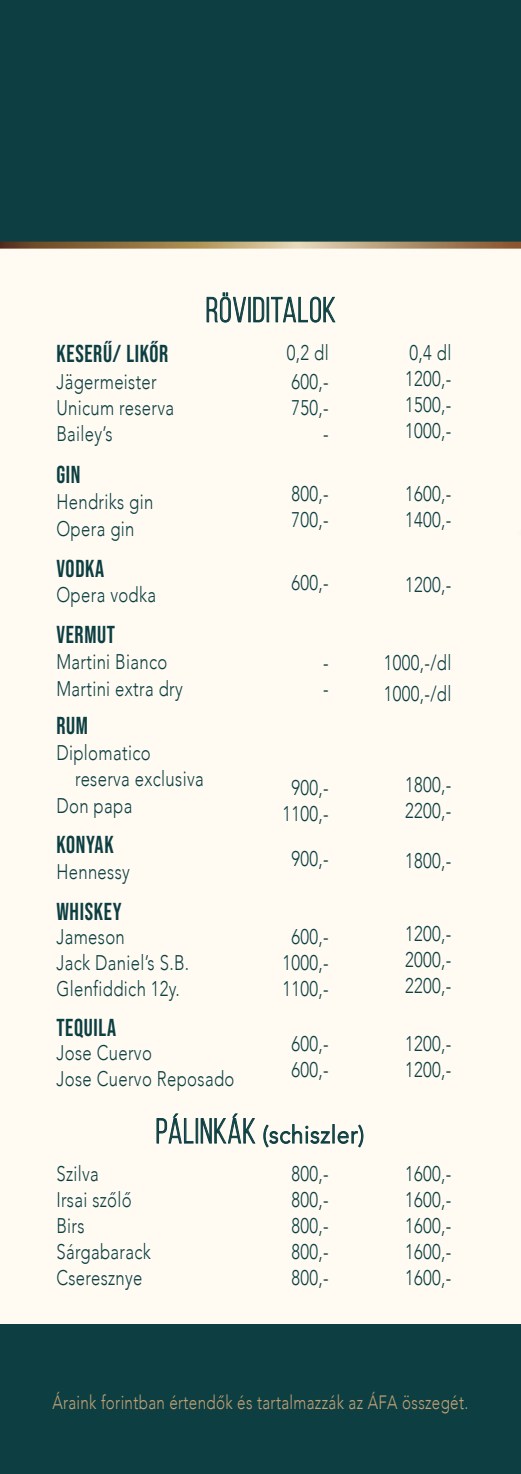
<style>
.page{position:relative;width:521px;height:1474px;background:#fff}
.page>*{position:absolute;margin:0;border:0;box-sizing:border-box;transform-origin:0 0}
.t1{font:35px "Bebas Neue";letter-spacing:.03em;color:#0d3f42;scale:.92 1}
.t2{font:24.5px "Bebas Neue";letter-spacing:.03em;color:#0d3f42;scale:.92 1}
.t3{font:300 24.5px "Avenir";letter-spacing:.03em;color:#0d3f42;scale:.92 1}
.t4{font:300 21.18px/26.2px "Avenir";letter-spacing:.02em;color:#0d3f42;scale:.79 1}
.t5{font:300 19.25px "Avenir";letter-spacing:.02em;color:#c1a176;scale:.79 1}
.s1{font-family:"Bebas Neue";font-weight:400;font-size:35px}
</style>
<div class="page">
<div style="left:0;top:0;width:521px;height:1473px;background:#fffbf3"></div>
<div style="left:0;top:0;width:521px;height:241px;background:#0d3f42"></div>
<svg style="left:0;top:242px;width:501px;height:7px;background:#ac8f67"></svg>
<div style="left:0;top:1324px;width:521px;height:149px;background:#0d3f42"></div>
<svg style="left:206px;top:292px;width:40px;height:31px"></svg>
<div style="left:248px;top:297px;width:3px;height:25px;border:1px solid #0d3f42"></div>
<svg style="left:253px;top:296px;width:12px;height:27px"></svg>
<div style="left:267px;top:297px;width:2px;height:25px;border:1px solid #0d3f42"></div>
<svg style="left:271px;top:296px;width:65px;height:27px"></svg>
<svg style="left:156px;top:1113px;width:38px;height:30px"></svg>
<div style="left:196px;top:1118px;width:2px;height:25px;border:1px solid #0d3f42"></div>
<svg style="left:200px;top:1113px;width:56px;height:31px"></svg>
<svg style="left:263px;top:1124px;width:67px;height:24px"></svg>
<svg style="left:337px;top:1124px;width:27px;height:24px"></svg>
<img style="left:501px;top:241px;width:20px;height:8px">
<p class="t2" style="left:56px;top:339px;width:123px">KESERŰ/ LIKŐR</p>
<p class="t4" style="left:56px;top:368px;width:151px">Jägermeister<br>Unicum reserva<br>Bailey’s</p>
<p class="t2" style="left:56px;top:461px;width:28px">GIN</p>
<p class="t4" style="left:56px;top:489px;width:124px">Hendriks gin<br>Opera gin</p>
<p class="t2" style="left:56px;top:554px;width:54px">VODKA</p>
<p class="t4" style="left:56px;top:581px;width:128px">Opera vodka</p>
<p class="t2" style="left:56px;top:620px;width:65px">VERMUT</p>
<p class="t4" style="left:56px;top:649px;width:162px">Martini Bianco<br>Martini extra dry</p>
<p class="t2" style="left:56px;top:711px;width:36px">RUM</p>
<h1 class="t1" style="left:206px;top:291px;width:143px">RÖVIDITALOK</h1>
<p class="t4" style="left:287px;top:340px;width:55px">0,2 dl</p>
<p class="t4" style="left:409px;top:340px;width:55px">0,4 dl</p>
<p class="t4" style="left:291px;top:368px;width:49px;text-align:right">600,-<br>750,- -</p>
<p class="t4" style="left:405px;top:365px;width:60px;text-align:justify">1200,- 1500,- 1000,-</p>
<p class="t4" style="left:291px;top:480px;width:49px">800,-<br>700,-</p>
<p class="t4" style="left:291px;top:569px;width:49px">600,-</p>
<p class="t4" style="left:323px;top:649px;width:9px">- -</p>
<p class="t4" style="left:405px;top:480px;width:60px">1600,-<br>1400,-</p>
<p class="t4" style="left:405px;top:571px;width:60px">1200,-</p>
<p class="t4" style="left:384px;top:647px;width:87px;line-height:31.2px">1000,-/dl<br>1000,-/dl</p>
<p class="t4" style="left:56px;top:739px;width:121px">Diplomatico</p>
<p class="t4" style="left:75px;top:766px;width:164px">reserva exclusiva</p>
<p class="t4" style="left:56px;top:792px;width:98px">Don papa</p>
<p class="t2" style="left:56px;top:830px;width:64px">KONYAK</p>
<p class="t4" style="left:56px;top:858px;width:94px">Hennessy</p>
<p class="t2" style="left:56px;top:897px;width:72px">WHISKEY</p>
<p class="t4" style="left:282px;top:774px;width:60px;text-align:center">900,-<br>1100,-</p>
<p class="t4" style="left:405px;top:771px;width:60px">1800,-<br>2200,-</p>
<p class="t4" style="left:291px;top:846px;width:49px">900,-</p>
<p class="t4" style="left:405px;top:848px;width:60px">1800,-</p>
<p class="t4" style="left:56px;top:923px;width:170px">Jameson<br>Jack Daniel’s S.B.<br>Glenfiddich 12y.</p>
<p class="t4" style="left:282px;top:923px;width:60px;text-align:center">600,-<br>1000,-<br>1100,-</p>
<p class="t4" style="left:405px;top:920px;width:60px;text-align:justify">1200,- 2000,- 2200,-</p>
<p class="t2" style="left:56px;top:1014px;width:67px">TEQUILA</p>
<p class="t4" style="left:56px;top:1039px;width:227px">Jose Cuervo<br>Jose Cuervo Reposado</p>
<p class="t4" style="left:291px;top:1030px;width:49px">600,-<br>600,-</p>
<p class="t4" style="left:405px;top:1030px;width:60px">1200,-<br>1200,-</p>
<p class="t3" style="left:156px;top:1120px;width:228px"><span class="s1">PÁLINKÁK</span> (schiszler)</p>
<p class="t4" style="left:56px;top:1160px;width:97px">Szilva<br>Irsai szőlő<br>Birs</p>
<p class="t4" style="left:405px;top:1160px;width:60px;text-align:justify">1600,- 1600,- 1600,-</p>
<p class="t4" style="left:291px;top:1160px;width:49px;text-align:justify">800,- 800,- 800,-</p>
<p class="t4" style="left:56px;top:1238px;width:121px">Sárgabarack<br>Cseresznye</p>
<p class="t4" style="left:291px;top:1238px;width:49px">800,-<br>800,-</p>
<p class="t4" style="left:405px;top:1238px;width:60px">1600,-<br>1600,-</p>
<p class="t5" style="left:52px;top:1390px;width:528px">Áraink forintban értendők és tartalmazzák az ÁFA összegét.</p>
</div>
